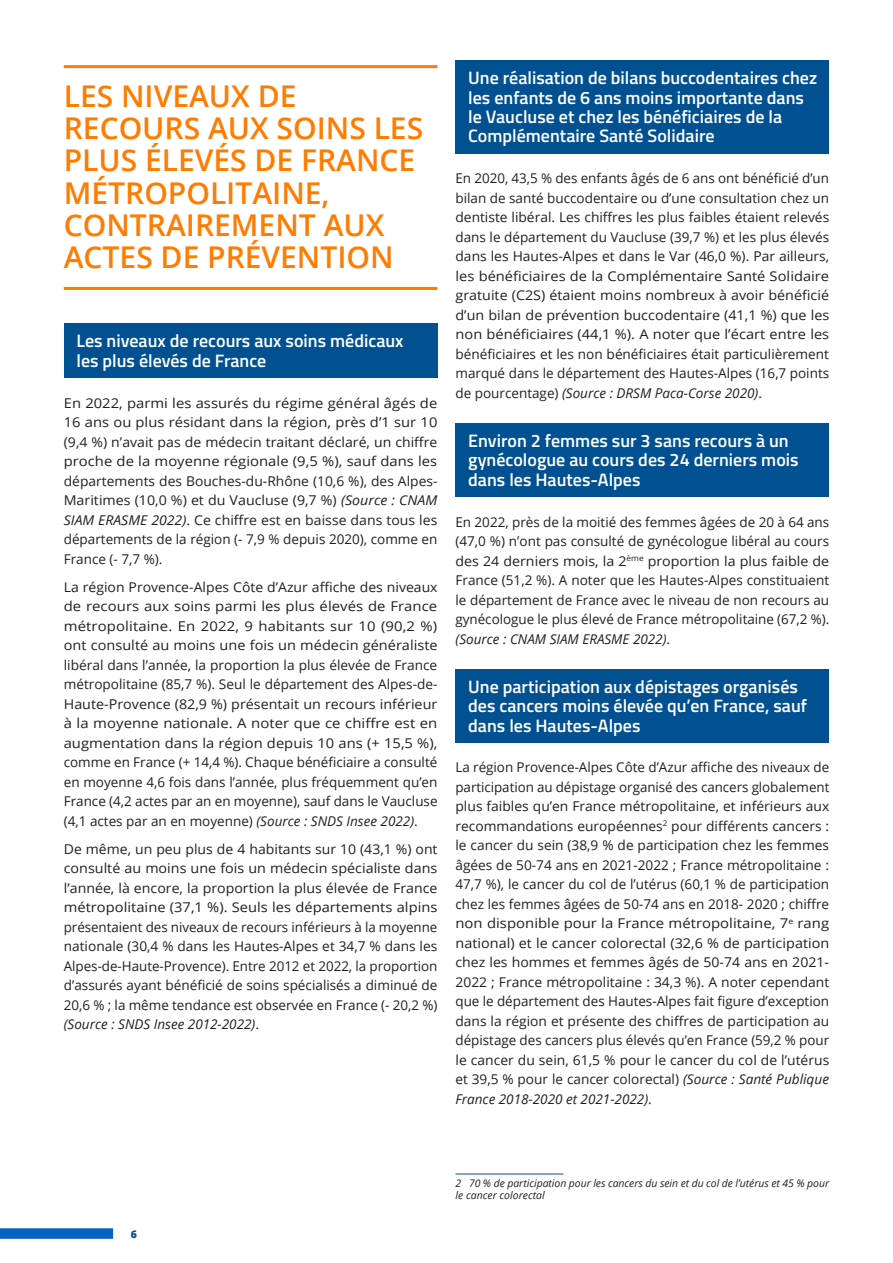
<style>
.page{position:relative;width:893px;height:1263px;background:#fff}
.page>*{position:absolute;margin:0;border:0;box-sizing:border-box;transform-origin:0 0}
.Heading_1{font:600 30px/32.4px "Open Sans";color:#ff7c00}
.Heading_2{font:600 18px/19.4px "Titillium Web";color:#fff}
.t1{font:13.5px/19.5px "Open Sans";color:#231f20;text-align:justify}
.t2{font:13.5px/19.5px "Open Sans";color:#231f20;text-align:justify;scale:1.04 1}
.t3{font:13.5px/19.5px "Open Sans";color:#231f20;text-align:justify;scale:1.09 1}
.Footnote_text{font:italic 10.5px/12.6px "Open Sans";color:#231f20}
.t4{font:800 10.5px "Open Sans";color:#005092}
.s1{font-style:italic}
</style>
<div class="page">
<div style="left:0;top:1228px;width:113px;height:11px;background:#0563c1"></div>
<hr style="left:64px;top:287px;width:373px;height:3px;background:#ff7c00">
<hr style="left:64px;top:65px;width:373px;height:3px;background:#ff7c00">
<div style="left:64px;top:324px;width:373px;height:54px;background:#005092"></div>
<div style="left:455px;top:60px;width:374px;height:94px;background:#005092"></div>
<div style="left:455px;top:423px;width:374px;height:74px;background:#005092"></div>
<div style="left:455px;top:669px;width:374px;height:74px;background:#005092"></div>
<hr style="left:455px;top:1173px;width:108px;height:1px;background:#005092">
<p class="Heading_1" style="left:64px;top:79px;width:361px">LES NIVEAUX DE<br>RECOURS AUX SOINS LES<br>PLUS ÉLEVÉS DE FRANCE<br>MÉTROPOLITAINE,<br>CONTRAIREMENT AUX<br>ACTES DE PRÉVENTION</p>
<p class="Heading_2" style="left:77px;top:330px;width:329px">Les niveaux de recours aux soins médicaux les plus élevés de France</p>
<p class="t3" style="left:64px;top:393px;width:344px">En 2022, parmi les assurés du régime général âgés de 16 ans ou plus résidant dans la région, près d’1 sur 10 (9,4 %) n’avait pas de médecin traitant déclaré, un chiffre proche de la moyenne régionale (9,5 %), sauf dans les départements des Bouches-du-Rhône (10,6 %), des Alpes-Maritimes (10,0 %) et du Vaucluse (9,7 %) <span class="s1">(Source : CNAM SIAM ERASME 2022)</span>. Ce chiffre est en baisse dans tous les départements de la région (- 7,9 % depuis 2020), comme en France (- 7,7 %).</p>
<p class="t1" style="left:64px;top:577px;width:375px">La région Provence-Alpes Côte d’Azur affiche des niveaux de recours aux soins parmi les plus élevés de France métropolitaine. En 2022, 9 habitants sur 10 (90,2 %) ont consulté au moins une fois un médecin généraliste libéral dans l’année, la proportion la plus élevée de France métropolitaine (85,7 %). Seul le département des Alpes-de-Haute-Provence (82,9 %) présentait un recours inférieur à la moyenne nationale. A noter que ce chiffre est en augmentation dans la région depuis 10 ans (+ 15,5 %), comme en France (+ 14,4 %). Chaque bénéficiaire a consulté en moyenne 4,6 fois dans l’année, plus fréquemment qu’en France (4,2 actes par an en moyenne), sauf dans le Vaucluse (4,1 actes par an en moyenne) <span class="s1">(Source : SNDS Insee 2022)</span>.</p>
<p class="t2" style="left:64px;top:839px;width:361px">De même, un peu plus de 4 habitants sur 10 (43,1 %) ont consulté au moins une fois un médecin spécialiste dans l’année, là encore, la proportion la plus élevée de France métropolitaine (37,1 %). Seuls les départements alpins présentaient des niveaux de recours inférieurs à la moyenne nationale (30,4 % dans les Hautes-Alpes et 34,7 % dans les Alpes-de-Haute-Provence). Entre 2012 et 2022, la proportion d’assurés ayant bénéficié de soins spécialisés a diminué de 20,6 % ; la même tendance est observée en France (- 20,2 %) <span class="s1">(Source : SNDS Insee 2012-2022)</span>.</p>
<p class="Heading_2" style="left:468px;top:67px;width:350px">Une réalisation de bilans buccodentaires chez les enfants de 6 ans moins importante dans le Vaucluse et chez les bénéficiaires de la Complémentaire Santé Solidaire</p>
<p class="t1" style="left:455px;top:168px;width:375px">En 2020, 43,5 % des enfants âgés de 6 ans ont bénéficié d’un bilan de santé buccodentaire ou d’une consultation chez un dentiste libéral. Les chiffres les plus faibles étaient relevés dans le département du Vaucluse (39,7 %) et les plus élevés dans les Hautes-Alpes et dans le Var (46,0 %). Par ailleurs, les bénéficiaires de la Complémentaire Santé Solidaire gratuite (C2S) étaient moins nombreux à avoir bénéficié d’un bilan de prévention buccodentaire (41,1 %) que les non bénéficiaires (44,1 %). A noter que l’écart entre les bénéficiaires et les non bénéficiaires était particulièrement marqué dans le département des Hautes-Alpes (16,7 points de pourcentage) <span class="s1">(Source : DRSM Paca-Corse 2020)</span>.</p>
<p class="Heading_2" style="left:468px;top:430px;width:332px">Environ 2 femmes sur 3 sans recours à un gynécologue au cours des 24 derniers mois dans les Hautes-Alpes</p>
<p class="t1" style="left:455px;top:512px;width:375px">En 2022, près de la moitié des femmes âgées de 20 à 64 ans (47,0 %) n’ont pas consulté de gynécologue libéral au cours des 24 derniers mois, la 2<sup>ème</sup> proportion la plus faible de France (51,2 %). A noter que les Hautes-Alpes constituaient le département de France avec le niveau de non recours au gynécologue le plus élevé de France métropolitaine (67,2 %). <span class="s1">(Source : CNAM SIAM ERASME 2022)</span>.</p>
<p class="Heading_2" style="left:468px;top:676px;width:340px">Une participation aux dépistages organisés des cancers moins élevée qu’en France, sauf dans les Hautes-Alpes</p>
<p class="t1" style="left:455px;top:757px;width:375px">La région Provence-Alpes Côte d’Azur affiche des niveaux de participation au dépistage organisé des cancers globalement plus faibles qu’en France métropolitaine, et inférieurs aux recommandations européennes<sup>2</sup> pour différents cancers : le cancer du sein (38,9 % de participation chez les femmes âgées de 50-74 ans en 2021-2022 ; France métropolitaine :<br>47,7 %), le cancer du col de l’utérus (60,1 % de participation chez les femmes âgées de 50-74 ans en 2018- 2020 ; chiffre non disponible pour la France métropolitaine, 7<sup>e</sup> rang national) et le cancer colorectal (32,6 % de participation chez les hommes et femmes âgés de 50-74 ans en 2021- 2022 ; France métropolitaine : 34,3 %). A noter cependant que le département des Hautes-Alpes fait figure d’exception dans la région et présente des chiffres de participation au dépistage des cancers plus élevés qu’en France (59,2 % pour le cancer du sein, 61,5 % pour le cancer du col de l’utérus et 39,5 % pour le cancer colorectal) <span class="s1">(Source : Santé Publique France 2018-2020 et 2021-2022)</span>.</p>
<p class="t4" style="left:131px;top:1226px;width:8px">6</p>
<p class="Footnote_text" style="left:455px;top:1176px;width:375px">2 70 % de participation pour les cancers du sein et du col de l’utérus et 45 % pour le cancer colorectal</p>
</div>
